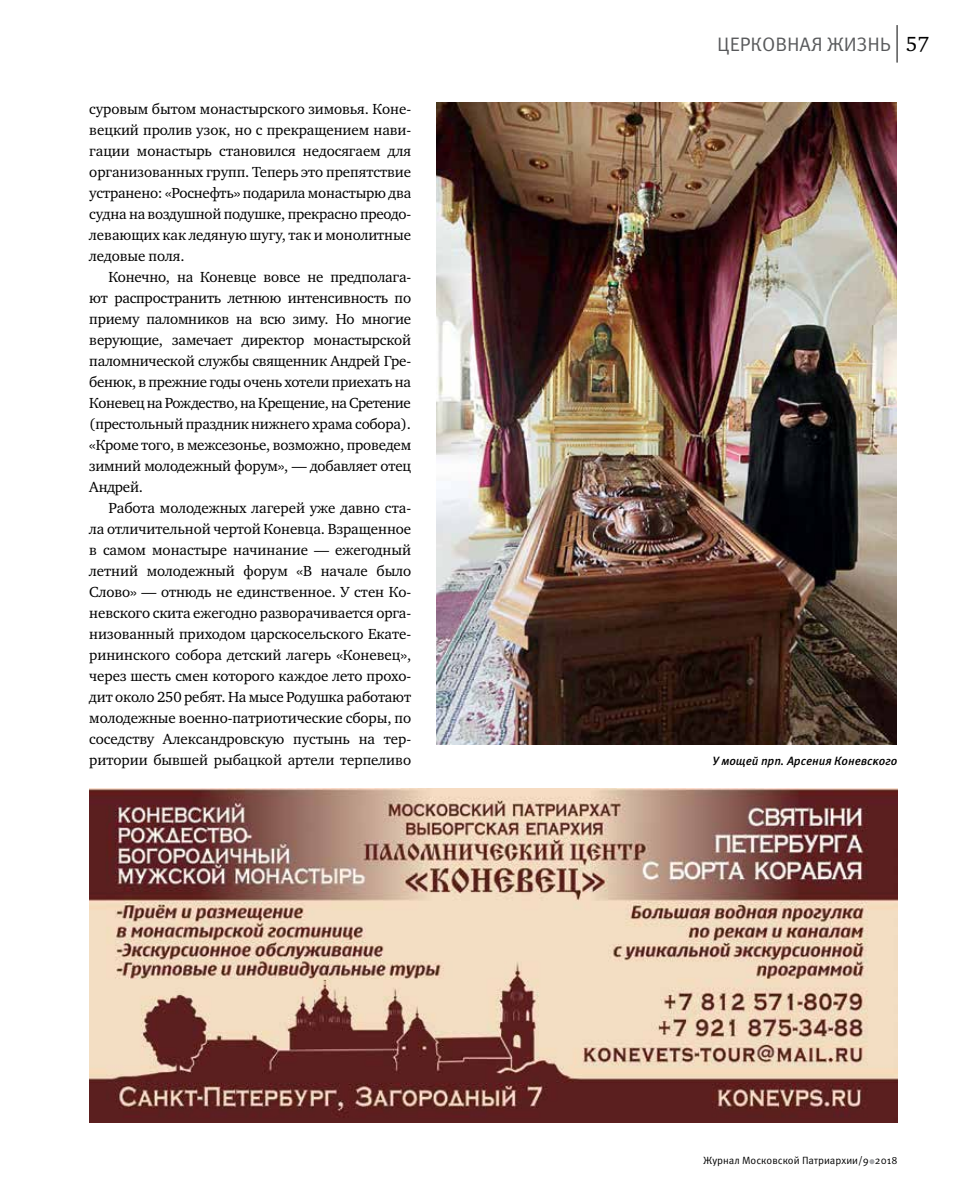
<style>
.page{position:relative;width:957px;height:1191px;background:#fff}
.page>*{position:absolute;margin:0;border:0;box-sizing:border-box;transform-origin:0 0}
.t1{font:21px "Charter ITC";color:#000}
.t2{font:19.5px "Meta Pro";letter-spacing:-.005em;color:#58595b}
.t3{font:15px/21px "Charter ITC";letter-spacing:-.005em;color:#000;text-align:justify}
.t4{font:italic 500 12px "Meta Pro";letter-spacing:-.005em;color:#000}
.t5{font:10.5px "Meta Pro";color:#000}
</style>
<div class="page">
<hr style="left:896px;top:25px;width:1px;height:38px;background:#000">
<svg style="left:869px;top:1159px;width:5px;height:5px"></svg>
<img style="left:437px;top:103px;width:459px;height:641px">
<img style="left:89px;top:788px;width:808px;height:334px">
<p class="t3" style="left:89px;top:98px;width:323px">суровым бытом монастырского зимовья. Коне&shy;вецкий пролив узок, но с прекращением нави&shy;гации монастырь становился недосягаем для организованных групп. Теперь это препятствие устранено: «Роснефть» подарила монастырю два судна на воздушной подушке, прекрасно преодо&shy;левающих как ледяную шугу, так и монолитные ледовые поля.</p>
<p class="t3" style="left:89px;top:266px;width:323px;text-indent:19px">Конечно, на Коневце вовсе не предполага&shy;ют распространить летнюю интенсивность по приему паломников на всю зиму. Но многие верующие, замечает директор монастырской паломнической службы священник Андрей Гре&shy;бенюк, в прежние годы очень хотели приехать на Коневец на Рождество, на Крещение, на Сретение (престольный праздник нижнего храма собора). «Кроме того, в межсезонье, возможно, проведем зимний молодежный форум», — добавляет отец Андрей.</p>
<p class="t3" style="left:89px;top:497px;width:323px;text-indent:19px">Работа молодежных лагерей уже давно ста&shy;ла отличительной чертой Коневца. Взращенное в самом монастыре начинание — ежегодный летний молодежный форум «В начале было Слово» — отнюдь не единственное. У стен Ко&shy;невского скита ежегодно разворачивается орга&shy;низованный приходом царскосельского Екате&shy;рининского собора детский лагерь «Коневец», через шесть смен которого каждое лето прохо&shy;дит около 250 ребят. На мысе Родушка работают молодежные военно-патриотические сборы, по соседству Александровскую пустынь на тер&shy;ритории бывшей рыбацкой артели терпеливо</p>
<h2 class="t2" style="left:717px;top:32px;width:175px">ЦЕРКОВНАЯ ЖИЗНЬ</h2>
<h1 class="t1" style="left:906px;top:30px;width:25px">57</h1>
<p class="t4" style="left:712px;top:753px;width:187px">У мощей прп. Арсения Коневского</p>
<p class="t5" style="left:703px;top:1153px;width:196px">Журнал Московской Патриархии/9 2018</p>
</div>
